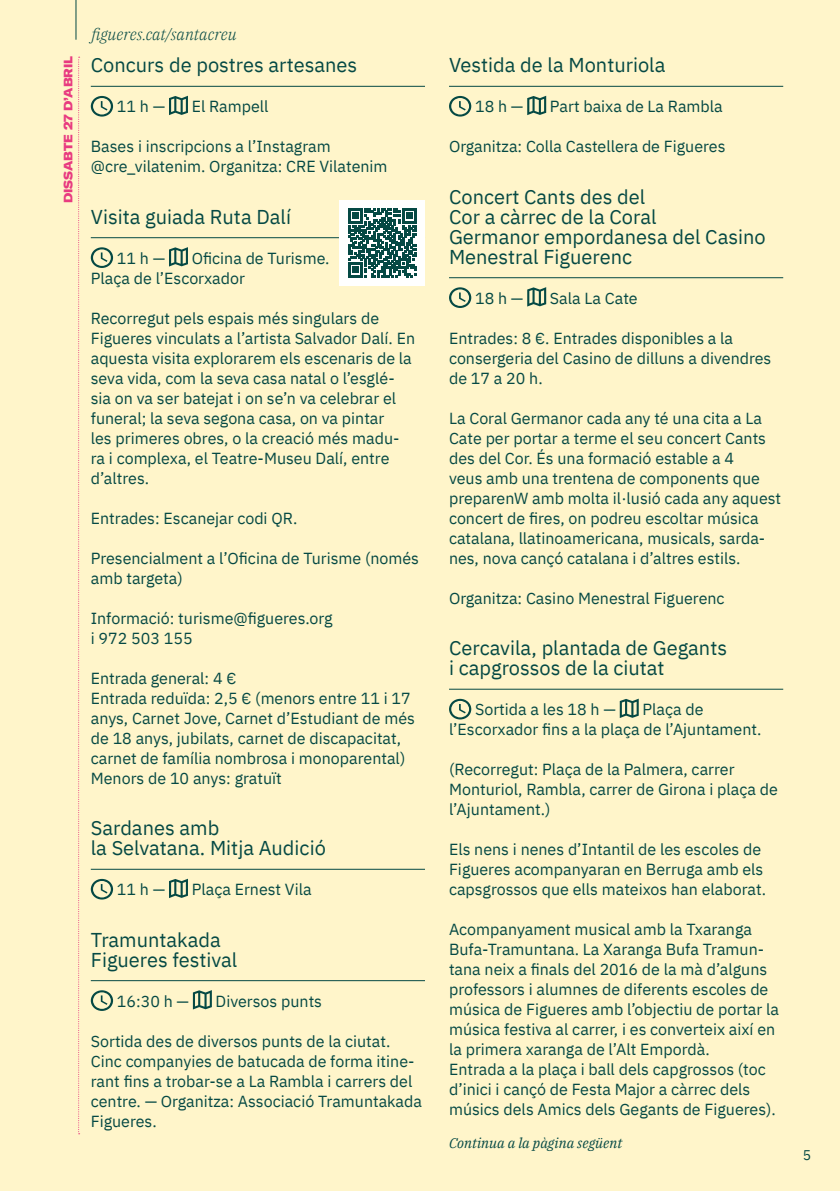
<style>
.page{position:relative;width:840px;height:1191px;background:#fff}
.page>*{position:absolute;margin:0;border:0;box-sizing:border-box;transform-origin:0 0}
.t1{font:20px/20px "IBM Plex Sans";color:#054944}
.t2{font:16px/20px "IBM Plex Sans";color:#054944}
.t3{font:italic 300 16px "IBM Plex Serif";color:#054944}
.t4{font:italic 14px "IBM Plex Serif";color:#054944}
.t5{font:14px "IBM Plex Sans";color:#054944}
.t6{font:900 expanded 12px "GT America";color:#e83b80}
</style>
<div class="page">
<div style="left:0;top:0;width:839px;height:1191px;background:#fff5ca"></div>
<hr style="left:75px;top:0;width:1px;height:40px;background:#054944">
<hr style="left:91px;top:86px;width:334px;height:1px;background:#054944">
<hr style="left:91px;top:237px;width:334px;height:1px;background:#054944">
<hr style="left:91px;top:868px;width:334px;height:1px;background:#054944">
<hr style="left:91px;top:980px;width:334px;height:1px;background:#054944">
<svg style="left:91px;top:96px;width:22px;height:21px"></svg>
<svg style="left:169px;top:96px;width:19px;height:19px"></svg>
<svg style="left:91px;top:247px;width:22px;height:21px"></svg>
<svg style="left:169px;top:247px;width:19px;height:19px"></svg>
<svg style="left:91px;top:879px;width:22px;height:20px"></svg>
<svg style="left:169px;top:878px;width:19px;height:20px"></svg>
<svg style="left:91px;top:990px;width:22px;height:21px"></svg>
<svg style="left:193px;top:990px;width:19px;height:19px"></svg>
<hr style="left:449px;top:86px;width:333px;height:1px;background:#054944">
<hr style="left:449px;top:277px;width:333px;height:1px;background:#054944">
<hr style="left:449px;top:688px;width:333px;height:1px;background:#054944">
<svg style="left:449px;top:96px;width:22px;height:21px"></svg>
<svg style="left:527px;top:96px;width:19px;height:19px"></svg>
<svg style="left:449px;top:287px;width:22px;height:21px"></svg>
<svg style="left:527px;top:287px;width:19px;height:19px"></svg>
<svg style="left:449px;top:699px;width:22px;height:20px"></svg>
<svg style="left:619px;top:699px;width:19px;height:19px"></svg>
<div style="left:339px;top:200px;width:86px;height:85px;background:#fff"></div>
<svg style="left:348px;top:209px;width:68px;height:68px"></svg>
<svg style="left:78px;top:57px;width:2px;height:1077px"></svg>
<p class="t6" style="left:60px;top:203px;width:149px;rotate:-90deg">DISSABTE 27 D’ABRIL</p>
<p class="t3" style="left:91px;top:22px;width:147px">figueres.cat/santacreu</p>
<p class="t1" style="left:91px;top:54px;width:268px">Concurs de postres artesanes</p>
<p class="t2" style="left:117px;top:95px;width:50px">11 h —</p>
<p class="t2" style="left:192px;top:95px;width:78px">El Rampell</p>
<p class="t2" style="left:91px;top:135px;width:298px">Bases i inscripcions a l’Instagram @cre_vilatenim. Organitza: CRE Vilatenim</p>
<p class="t1" style="left:91px;top:205px;width:201px">Visita guiada Ruta Dalí</p>
<p class="t2" style="left:117px;top:247px;width:50px">11 h —</p>
<p class="t2" style="left:91px;top:247px;width:240px;text-indent:101px">Oficina de Turisme.<br>Plaça de l’Escorxador</p>
<p class="t2" style="left:91px;top:307px;width:325px">Recorregut pels espais més singulars de Figueres vinculats a l’artista Salvador Dalí. En aquesta visita explorarem els escenaris de la seva vida, com la seva casa natal o l’esglé&shy;sia on va ser batejat i on se’n va celebrar el funeral; la seva segona casa, on va pintar<br>les primeres obres, o la creació més madu&shy;ra i complexa, el Teatre-Museu Dalí, entre d’altres.</p>
<p class="t2" style="left:91px;top:507px;width:208px">Entrades: Escanejar codi QR.</p>
<p class="t2" style="left:91px;top:547px;width:329px">Presencialment a l’Oficina de Turisme (només amb targeta)</p>
<p class="t2" style="left:91px;top:607px;width:243px">Informació: turisme@figueres.org i 972 503 155</p>
<p class="t2" style="left:91px;top:667px;width:325px">Entrada general: 4 €<br>Entrada reduïda: 2,5 € (menors entre 11 i 17 anys, Carnet Jove, Carnet d’Estudiant de més de 18 anys, jubilats, carnet de discapacitat, carnet de família nombrosa i monoparental)<br>Menors de 10 anys: gratuït</p>
<p class="t1" style="left:91px;top:816px;width:236px">Sardanes amb<br>la Selvatana. Mitja Audició</p>
<p class="t2" style="left:117px;top:878px;width:50px">11 h —</p>
<p class="t2" style="left:192px;top:878px;width:121px">Plaça Ernest Vila</p>
<p class="t1" style="left:91px;top:928px;width:148px">Tramuntakada<br>Figueres festival</p>
<p class="t2" style="left:117px;top:989px;width:74px">16:30 h —</p>
<p class="t2" style="left:215px;top:989px;width:108px">Diversos punts</p>
<p class="t2" style="left:91px;top:1029px;width:332px">Sortida des de diversos punts de la ciutat.<br>Cinc companyies de batucada de forma itine&shy;rant fins a trobar-se a La Rambla i carrers del centre. — Organitza: Associació Tramuntakada Figueres.</p>
<p class="t1" style="left:449px;top:54px;width:218px">Vestida de la Monturiola</p>
<p class="t2" style="left:475px;top:95px;width:50px">18 h —</p>
<p class="t2" style="left:549px;top:95px;width:174px">Part baixa de La Rambla</p>
<p class="t2" style="left:449px;top:135px;width:278px">Organitza: Colla Castellera de Figueres</p>
<p class="t1" style="left:449px;top:185px;width:318px">Concert Cants des del<br>Cor a càrrec de la Coral<br>Germanor empordanesa del Casino<br>Menestral Figuerenc</p>
<p class="t2" style="left:475px;top:287px;width:50px">18 h —</p>
<p class="t2" style="left:549px;top:287px;width:89px">Sala La Cate</p>
<p class="t2" style="left:449px;top:327px;width:324px">Entrades: 8 €. Entrades disponibles a la consergeria del Casino de dilluns a divendres de 17 a 20 h.</p>
<p class="t2" style="left:449px;top:407px;width:333px">La Coral Germanor cada any té una cita a La Cate per portar a terme el seu concert Cants des del Cor. És una formació estable a 4<br>veus amb una trentena de components que preparenW amb molta il·lusió cada any aquest concert de fires, on podreu escoltar música catalana, llatinoamericana, musicals, sarda&shy;nes, nova cançó catalana i d’altres estils.</p>
<p class="t2" style="left:449px;top:587px;width:277px">Organitza: Casino Menestral Figuerenc</p>
<p class="t1" style="left:449px;top:636px;width:279px">Cercavila, plantada de Gegants i capgrossos de la ciutat</p>
<p class="t2" style="left:475px;top:698px;width:142px">Sortida a les 18 h —</p>
<p class="t2" style="left:449px;top:698px;width:314px;text-indent:193px">Plaça de l’Escorxador fins a la plaça de l’Ajuntament.</p>
<p class="t2" style="left:449px;top:758px;width:330px">(Recorregut: Plaça de la Palmera, carrer<br>Monturiol, Rambla, carrer de Girona i plaça de l’Ajuntament.)</p>
<p class="t2" style="left:449px;top:838px;width:318px">Els nens i nenes d’Intantil de les escoles de<br>Figueres acompanyaran en Berruga amb els capsgrossos que ells mateixos han elaborat.</p>
<p class="t2" style="left:449px;top:918px;width:331px">Acompanyament musical amb la Txaranga Bufa-Tramuntana. La Xaranga Bufa Tramun&shy;tana neix a finals del 2016 de la mà d’alguns professors i alumnes de diferents escoles de música de Figueres amb l’objectiu de portar la música festiva al carrer, i es converteix així en la primera xaranga de l’Alt Empordà.<br>Entrada a la plaça i ball dels capgrossos (toc d’inici i cançó de Festa Major a càrrec dels músics dels Amics dels Gegants de Figueres).</p>
<p class="t4" style="left:449px;top:1132px;width:175px">Continua a la pàgina següent</p>
<p class="t5" style="left:802px;top:1144px;width:10px">5</p>
</div>
